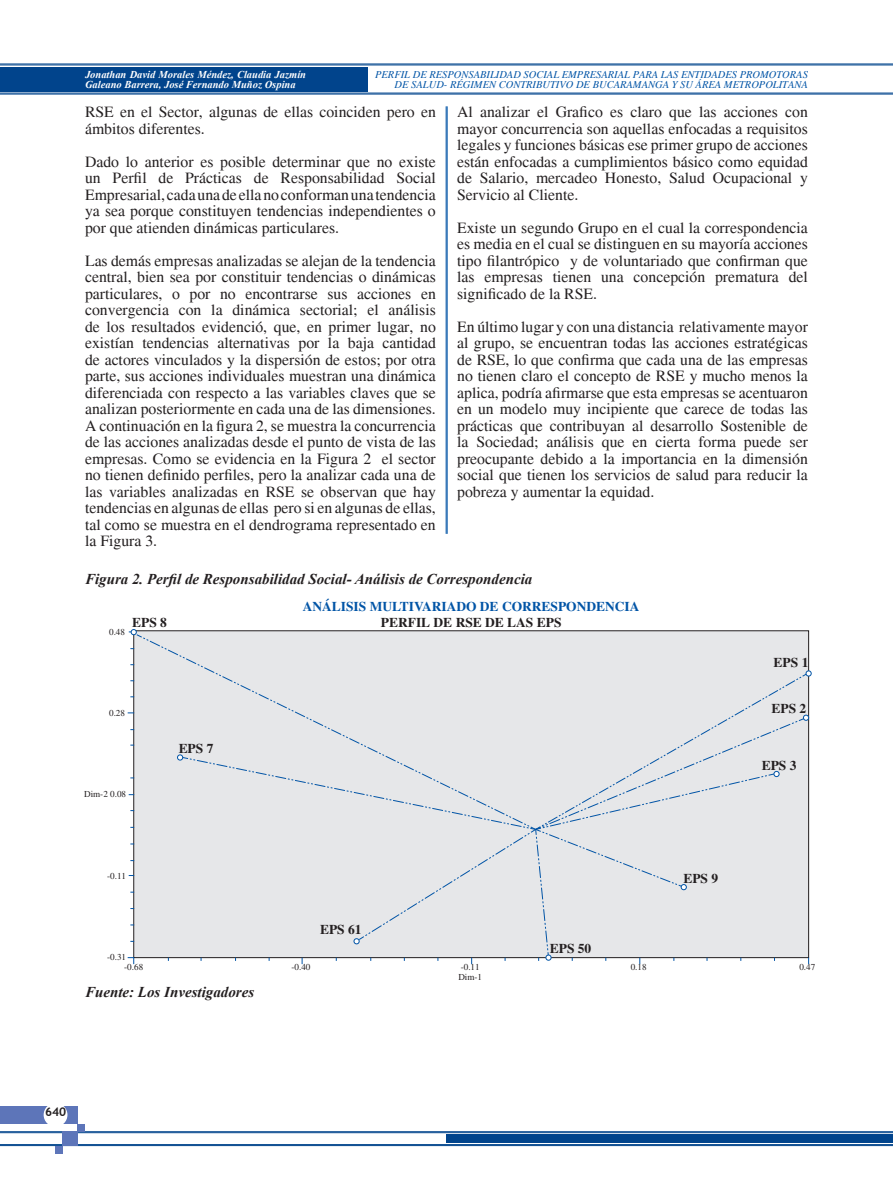
<style>
.page{position:relative;width:893px;height:1191px;background:#fff}
.page>*{position:absolute;margin:0;border:0;box-sizing:border-box;transform-origin:0 0}
.Estilo_de_párrafo_1{font:15.75px/16.5px "Times";color:#231f20;text-align:justify}
.t1{font:italic 700 15px "Times New Roman";color:#231f20}
.t2{font:700 13.5px "Times";color:#231f20}
.t3{font:700 13.5px "Times";color:#0154a6}
.t4{font:700 12px "Trebuchet MS";color:#231f20}
.t5{font:italic 10.5px/10.5px "Times";color:#0154a6;text-align:right}
.t6{font:italic 700 10.5px/10.5px "Times New Roman";color:#fff}
.t7{font:9.15px/10.2px "Times";color:#231f20}
</style>
<div class="page">
<div style="left:0;top:1106px;width:78px;height:17px;background:#5d75b9"></div>
<div style="left:446px;top:1134px;width:447px;height:9px;background:#01448c"></div>
<hr style="left:0;top:1131px;width:893px;height:1px;background:#01448c">
<hr style="left:0;top:1132px;width:893px;height:1px;background:#01448c">
<hr style="left:0;top:1144px;width:893px;height:1px;background:#01448c">
<hr style="left:0;top:1145px;width:893px;height:1px;background:#01448c">
<div style="left:63px;top:1131px;width:15px;height:15px;background:#5d75b9"></div>
<div style="left:77px;top:1123px;width:8px;height:8px;background:#5d75b9"></div>
<div style="left:55px;top:1146px;width:8px;height:7px;background:#5d75b9"></div>
<div style="left:44px;top:1103px;width:23px;height:23px;background:#fff;border-radius:50%"></div>
<div style="left:44px;top:1103px;width:23px;height:23px;border:2px solid #fff;border-radius:50%"></div>
<div style="left:0;top:67px;width:368px;height:24px;background:#01448c"></div>
<hr style="left:0;top:64px;width:893px;height:1px;background:#01448c">
<hr style="left:0;top:65px;width:893px;height:1px;background:#01448c">
<hr style="left:0;top:93px;width:893px;height:1px;background:#01448c">
<hr style="left:0;top:94px;width:893px;height:1px;background:#01448c">
<div style="left:134px;top:631px;width:675px;height:326px;background:#e6e7e9"></div>
<svg style="left:128px;top:957px;width:6px;height:7px"></svg>
<svg style="left:129px;top:629px;width:21px;height:13px"></svg>
<svg style="left:177px;top:670px;width:635px;height:294px"></svg>
<hr style="left:447px;top:106px;width:1px;height:428px;background:#0154a6">
<hr style="left:446px;top:106px;width:1px;height:428px;background:#0154a6">
<p class="t6" style="left:85px;top:69px;width:223px">Jonathan David Morales Méndez, Claudia Jazmín<br>Galeano Barrera, José Fernando Muñoz Ospina</p>
<p class="t5" style="left:375px;top:69px;width:434px">PERFIL DE RESPONSABILIDAD SOCIAL EMPRESARIAL PARA LAS ENTIDADES PROMOTORAS<br>DE SALUD- RÉGIMEN CONTRIBUTIVO DE BUCARAMANGA Y SU ÁREA METROPOLITANA</p>
<p class="Estilo_de_párrafo_1" style="left:85px;top:104px;width:352px">RSE en el Sector, algunas de ellas coinciden pero en ámbitos diferentes.</p>
<p class="Estilo_de_párrafo_1" style="left:85px;top:153px;width:352px">Dado lo anterior es posible determinar que no existe un Perfil de Prácticas de Responsabilidad Social Empresarial, cada una de ella no conforman una tendencia ya sea porque constituyen tendencias independientes o por que atienden dinámicas particulares.</p>
<p class="Estilo_de_párrafo_1" style="left:85px;top:252px;width:352px">Las demás empresas analizadas se alejan de la tendencia central, bien sea por constituir tendencias o dinámicas particulares, o por no encontrarse sus acciones en convergencia con la dinámica sectorial; el análisis de los resultados evidenció, que, en primer lugar, no existían tendencias alternativas por la baja cantidad de actores vinculados y la dispersión de estos; por otra parte, sus acciones individuales muestran una dinámica diferenciada con respecto a las variables claves que se analizan posteriormente en cada una de las dimensiones.<br>A continuación en la figura 2, se muestra la concurrencia de las acciones analizadas desde el punto de vista de las empresas. Como se evidencia en la Figura 2 el sector no tienen definido perfiles, pero la analizar cada una de las variables analizadas en RSE se observan que hay tendencias en algunas de ellas pero si en algunas de ellas, tal como se muestra en el dendrograma representado en la Figura 3.</p>
<p class="Estilo_de_párrafo_1" style="left:457px;top:104px;width:352px">Al analizar el Grafico es claro que las acciones con mayor concurrencia son aquellas enfocadas a requisitos legales y funciones básicas ese primer grupo de acciones están enfocadas a cumplimientos básico como equidad de Salario, mercadeo Honesto, Salud Ocupacional y Servicio al Cliente.</p>
<p class="Estilo_de_párrafo_1" style="left:457px;top:219px;width:352px">Existe un segundo Grupo en el cual la correspondencia es media en el cual se distinguen en su mayoría acciones tipo filantrópico y de voluntariado que confirman que las empresas tienen una concepción prematura del significado de la RSE.</p>
<p class="Estilo_de_párrafo_1" style="left:457px;top:318px;width:352px">En último lugar y con una distancia relativamente mayor al grupo, se encuentran todas las acciones estratégicas de RSE, lo que confirma que cada una de las empresas no tienen claro el concepto de RSE y mucho menos la aplica, podría afirmarse que esta empresas se acentuaron en un modelo muy incipiente que carece de todas las prácticas que contribuyan al desarrollo Sostenible de la Sociedad; análisis que en cierta forma puede ser preocupante debido a la importancia en la dimensión social que tienen los servicios de salud para reducir la pobreza y aumentar la equidad.</p>
<p class="t1" style="left:85px;top:569px;width:449px">Figura 2. Perfil de Responsabilidad Social- Análisis de Correspondencia</p>
<p class="t3" style="left:303px;top:598px;width:338px">ANÁLISIS MULTIVARIADO DE CORRESPONDENCIA</p>
<p class="t2" style="left:132px;top:614px;width:36px">EPS 8</p>
<p class="t2" style="left:381px;top:615px;width:182px">PERFIL DE RSE DE LAS EPS</p>
<p class="t7" style="left:109px;top:626px;width:17px">0.48</p>
<p class="t7" style="left:109px;top:708px;width:17px">0.28</p>
<p class="t7" style="left:84px;top:788px;width:43px">Dim-2 0.08</p>
<p class="t7" style="left:107px;top:870px;width:20px">-0.11</p>
<p class="t2" style="left:179px;top:740px;width:36px">EPS 7</p>
<p class="t2" style="left:320px;top:922px;width:43px">EPS 61</p>
<p class="t2" style="left:683px;top:870px;width:36px">EPS 9</p>
<p class="t2" style="left:774px;top:654px;width:36px">EPS 1</p>
<p class="t2" style="left:771px;top:700px;width:36px">EPS 2</p>
<p class="t2" style="left:762px;top:757px;width:36px">EPS 3</p>
<p class="t2" style="left:550px;top:940px;width:43px">EPS 50</p>
<p class="t7" style="left:124px;top:951px;width:20px;text-indent:-17px">-0.31 -0.68</p>
<p class="t7" style="left:292px;top:962px;width:20px">-0.40</p>
<p class="t7" style="left:461px;top:962px;width:20px">-0.11</p>
<p class="t7" style="left:631px;top:962px;width:17px">0.18</p>
<p class="t7" style="left:799px;top:962px;width:17px">0.47</p>
<p class="t7" style="left:458px;top:971px;width:25px">Dim-1</p>
<p class="t1" style="left:85px;top:981px;width:171px">Fuente: Los Investigadores</p>
<p class="t4" style="left:45px;top:1104px;width:23px">640</p>
</div>
